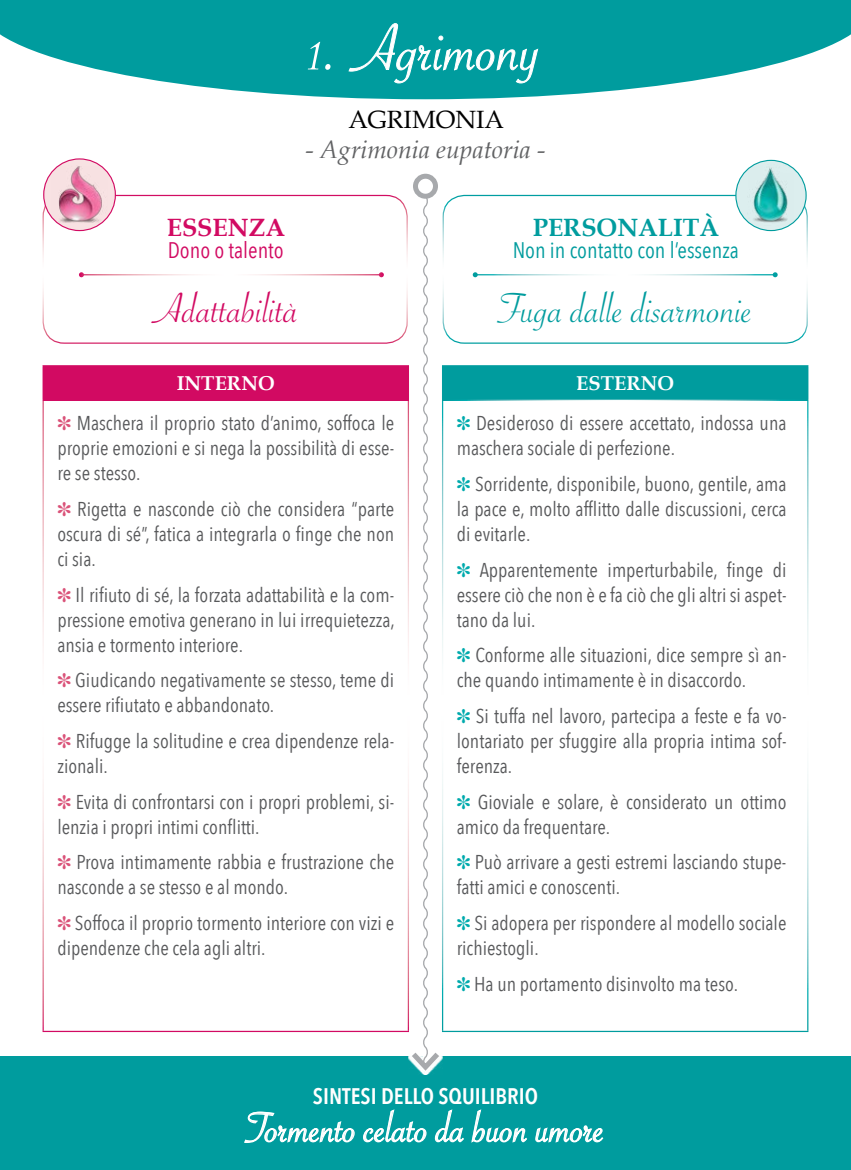
<style>
.page{position:relative;width:851px;height:1170px;background:#fff}
.page>*{position:absolute;margin:0;border:0;box-sizing:border-box;transform-origin:0 0}
.t1{font:70px "Savoye Plain";color:#fff}
.t2{font:45px "Savoye Plain";color:#fff}
.t3{font:45px "Savoye Plain";color:#009c9e}
.t4{font:45px "Savoye Plain";color:#d20a62}
.t5{font:italic 25px "Book Antiqua";color:#616264}
.t6{font:700 25px "Book Antiqua";color:#009c9e}
.t7{font:25px "Book Antiqua";color:#000}
.t8{font:700 25px "Book Antiqua";color:#d20a62}
.t9{font:22.5px "Avenir Next Condensed";color:#009c9e}
.t10{font:600 22.5px "Avenir Next Condensed";color:#fff}
.t11{font:22.5px "Avenir Next Condensed";color:#d20a62}
.t12{font:20px/25px "Avenir Next Condensed";color:#58595b}
.t13{font:700 20px "Book Antiqua";color:#fff}
.s1{color:#da5379}
.s2{color:#00aaad}
</style>
<div class="page">
<svg style="left:0;top:0;width:850px;height:99px"></svg>
<div style="left:43px;top:195px;width:364px;height:149px;border:1px solid #fff;border-radius:21px"></div>
<svg style="left:347px;top:19px;width:192px;height:65px;background:#18a5a7"></svg>
<div style="left:44px;top:159px;width:71px;height:71px;background:#f8e2e3;border-radius:50%"></div>
<img style="left:50px;top:165px;width:59px;height:59px">
<div style="left:43px;top:158px;width:73px;height:73px;border:1px solid #d20a62;border-radius:50%"></div>
<div style="left:442px;top:195px;width:365px;height:149px;border:1px solid #fff;border-radius:21px"></div>
<div style="left:735px;top:160px;width:71px;height:70px;background:#dceeee;border-radius:50%"></div>
<img style="left:747px;top:164px;width:47px;height:62px">
<div style="left:735px;top:160px;width:71px;height:71px;border:1px solid #009c9e;border-radius:50%"></div>
<svg style="left:79px;top:272px;width:5px;height:5px"></svg>
<svg style="left:379px;top:272px;width:5px;height:5px"></svg>
<svg style="left:472px;top:272px;width:5px;height:5px"></svg>
<svg style="left:772px;top:272px;width:5px;height:5px"></svg>
<div style="left:43px;top:366px;width:365px;height:34px;background:#d20a62"></div>
<hr style="left:43px;top:365px;width:366px;height:1px;background:#d20a62">
<hr style="left:43px;top:399px;width:366px;height:2px;background:#d20a62">
<div style="left:442px;top:366px;width:365px;height:34px;background:#009c9e"></div>
<hr style="left:442px;top:365px;width:366px;height:1px;background:#009c9e">
<hr style="left:807px;top:366px;width:1px;height:33px;background:#009c9e">
<hr style="left:442px;top:399px;width:366px;height:2px;background:#fff">
<div style="left:0;top:1056px;width:850px;height:113px;background:#009c9e"></div>
<svg style="left:244px;top:1111px;width:111px;height:32px"></svg>
<svg style="left:363px;top:1109px;width:64px;height:34px"></svg>
<svg style="left:434px;top:1109px;width:93px;height:34px"></svg>
<svg style="left:535px;top:1125px;width:69px;height:18px"></svg>
<div style="left:0;top:0;width:35px;height:18px;background:#009c9e"></div>
<div style="left:413px;top:174px;width:25px;height:25px;border:5px solid #a7a9ac;border-radius:50%"></div>
<svg style="left:406px;top:194px;width:38px;height:880px"></svg>
<h1 class="t1" style="left:310px;top:20px;width:232px">1. Agrimony</h1>
<p class="t7" style="left:348px;top:104px;width:157px">AGRIMONIA</p>
<p class="t5" style="left:305px;top:135px;width:241px">- Agrimonia eupatoria -</p>
<p class="t8" style="left:167px;top:212px;width:120px">ESSENZA</p>
<p class="t11" style="left:168px;top:231px;width:118px">Dono o talento</p>
<h2 class="t4" style="left:153px;top:290px;width:147px">Adattabilità</h2>
<p class="t6" style="left:532px;top:212px;width:188px">PERSONALITÀ</p>
<p class="t9" style="left:512px;top:231px;width:228px">Non in contatto con l’essenza</p>
<h2 class="t3" style="left:499px;top:290px;width:255px">Fuga dalle disarmonie</h2>
<p class="t13" style="left:177px;top:372px;width:99px">INTERNO</p>
<p class="t12" style="left:57px;top:410px;width:338px;text-align:justify"><span class="s1">✽</span> Maschera il proprio stato d’animo, soffoca le proprie emozioni e si nega la possibilità di esse&shy;re se stesso.</p>
<p class="t12" style="left:57px;top:495px;width:338px;text-align:justify"><span class="s1">✽</span> Rigetta e nasconde ciò che considera “parte oscura di sé”, fatica a integrarla o finge che non ci sia.</p>
<p class="t12" style="left:57px;top:581px;width:339px;text-align:justify"><span class="s1">✽</span> Il rifiuto di sé, la forzata adattabilità e la com&shy;pressione emotiva generano in lui irrequietezza, ansia e tormento interiore.</p>
<p class="t12" style="left:57px;top:667px;width:338px"><span class="s1">✽</span> Giudicando negativamente se stesso, teme di essere rifiutato e abbandonato.</p>
<p class="t12" style="left:57px;top:727px;width:338px"><span class="s1">✽</span> Rifugge la solitudine e crea dipendenze rela&shy;zionali.</p>
<p class="t12" style="left:57px;top:788px;width:338px"><span class="s1">✽</span> Evita di confrontarsi con i propri problemi, si&shy;lenzia i propri intimi conflitti.</p>
<p class="t12" style="left:57px;top:848px;width:338px"><span class="s1">✽</span> Prova intimamente rabbia e frustrazione che nasconde a se stesso e al mondo.</p>
<p class="t12" style="left:57px;top:909px;width:338px"><span class="s1">✽</span> Soffoca il proprio tormento interiore con vizi e dipendenze che cela agli altri.</p>
<p class="t13" style="left:576px;top:372px;width:99px">ESTERNO</p>
<p class="t12" style="left:456px;top:410px;width:331px"><span class="s2">✽</span> Desideroso di essere accettato, indossa una maschera sociale di perfezione.</p>
<p class="t12" style="left:456px;top:470px;width:331px;text-align:justify"><span class="s2">✽</span> Sorridente, disponibile, buono, gentile, ama la pace e, molto afflitto dalle discussioni, cerca di evitarle.</p>
<p class="t12" style="left:456px;top:556px;width:331px;text-align:justify"><span class="s2">✽</span> Apparentemente imperturbabile, finge di essere ciò che non è e fa ciò che gli altri si aspet&shy;tano da lui.</p>
<p class="t12" style="left:456px;top:642px;width:331px"><span class="s2">✽</span> Conforme alle situazioni, dice sempre sì an&shy;che quando intimamente è in disaccordo.</p>
<p class="t12" style="left:456px;top:702px;width:331px;text-align:justify"><span class="s2">✽</span> Si tuffa nel lavoro, partecipa a feste e fa vo&shy;lontariato per sfuggire alla propria intima sof&shy;ferenza.</p>
<p class="t12" style="left:456px;top:788px;width:331px"><span class="s2">✽</span> Gioviale e solare, è considerato un ottimo amico da frequentare.</p>
<p class="t12" style="left:456px;top:848px;width:331px"><span class="s2">✽</span> Può arrivare a gesti estremi lasciando stupe&shy;fatti amici e conoscenti.</p>
<p class="t12" style="left:456px;top:909px;width:331px"><span class="s2">✽</span> Si adopera per rispondere al modello sociale richiestogli.</p>
<p class="t12" style="left:456px;top:970px;width:283px"><span class="s2">✽</span> Ha un portamento disinvolto ma teso.</p>
<p class="t10" style="left:313px;top:1076px;width:226px">SINTESI DELLO SQUILIBRIO</p>
<h2 class="t2" style="left:246px;top:1109px;width:360px">Tormento celato da buon umore</h2>
</div>
